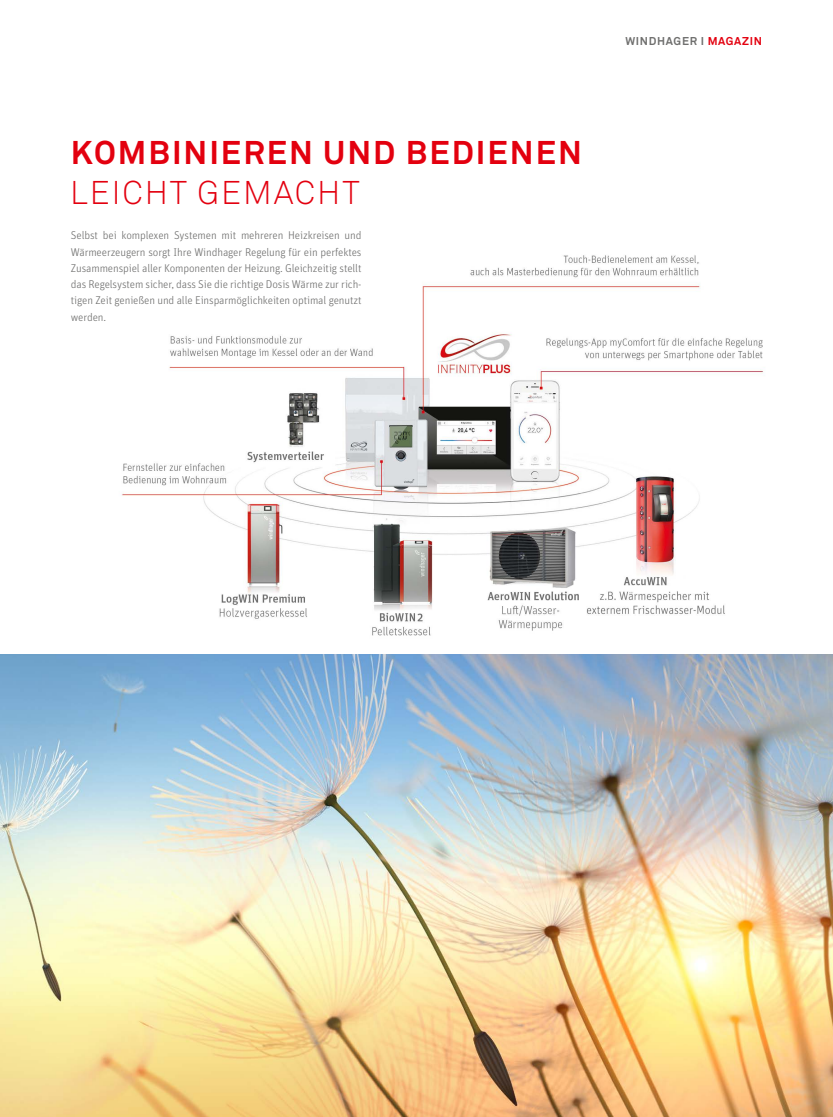
<style>
.page{position:relative;width:833px;height:1117px;background:#fff}
.page>*{position:absolute;margin:0;border:0;box-sizing:border-box;transform-origin:0 0}
.t1{font:700 32.5px "Akkurat Pro";letter-spacing:.06em;color:#e3000f}
.t2{font:300 32.5px "Akkurat Pro";letter-spacing:.06em;color:#e3000f}
.t3{font:300 11.25px/16.2px "Unit OT";letter-spacing:-.01em;color:#6f6f6e;text-align:justify}
.t4{font:700 11.25px "Akkurat Pro";letter-spacing:.06em;color:#6f6f6e}
.s1{color:#e3000f}
</style>
<div class="page">
<img style="left:121px;top:255px;width:643px;height:381px">
<img style="left:0;top:654px;width:833px;height:462px">
<h1 class="t1" style="left:71px;top:132px;width:512px">KOMBINIEREN UND BEDIENEN</h1>
<h1 class="t2" style="left:70px;top:173px;width:291px">LEICHT GEMACHT</h1>
<p class="t3" style="left:71px;top:227px;width:292px">Selbst bei komplexen Systemen mit mehreren Heizkreisen und Wärmeerzeugern sorgt Ihre Windhager Regelung für ein perfektes Zusammenspiel aller Komponenten der Heizung. Gleichzeitig stellt das Regelsystem sicher, dass Sie die richtige Dosis Wärme zur rich&shy;tigen Zeit genießen und alle Einsparmöglichkeiten optimal genutzt werden.</p>
<p class="t4" style="left:625px;top:34px;width:138px">WINDHAGER I <span class="s1">MAGAZIN</span></p>
</div>
